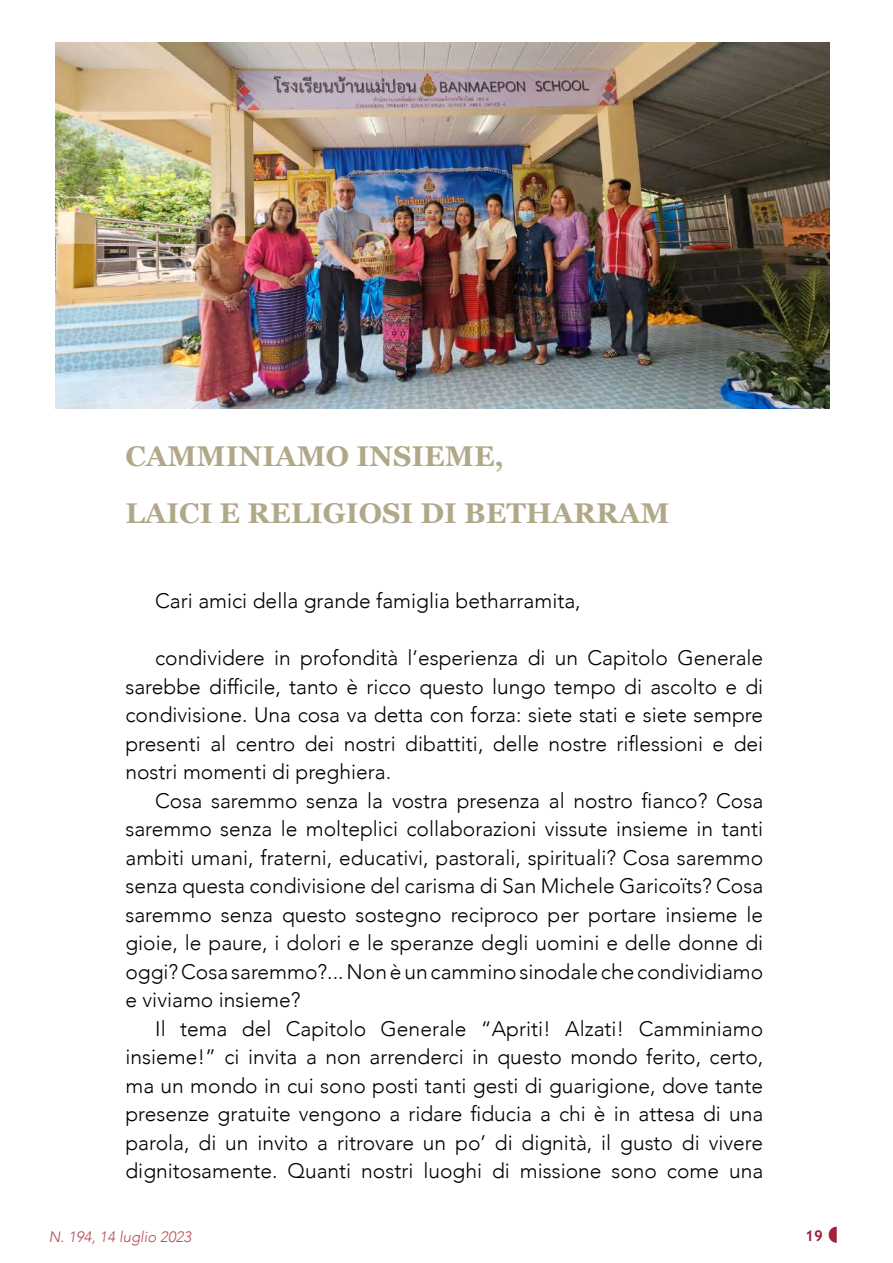
<style>
.page{position:relative;width:893px;height:1263px;background:#fff}
.page>*{position:absolute;margin:0;border:0;box-sizing:border-box;transform-origin:0 0}
.t1{font:700 28.5px/57px "Georgia";color:#b0a888}
.t2{font:300 21px/28.5px "Avenir";color:#000;text-align:justify}
.t3{font:italic 300 15px "Avenir";color:#b14e52}
.t4{font:700 15px "Trebuchet MS";color:#a2203a}
</style>
<div class="page">
<img style="left:55px;top:43px;width:774px;height:366px">
<h1 class="t1" style="left:125px;top:426px;width:546px">CAMMINIAMO INSIEME,<br>LAICI E RELIGIOSI DI BETHARRAM</h1>
<p class="t2" style="left:155px;top:587px;width:427px">Cari amici della grande famiglia betharramita,</p>
<p class="t2" style="left:125px;top:644px;width:639px;text-indent:30px">condividere in profondità l’esperienza di un Capitolo Generale sarebbe difficile, tanto è ricco questo lungo tempo di ascolto e di condivisione. Una cosa va detta con forza: siete stati e siete sempre presenti al centro dei nostri dibattiti, delle nostre riflessioni e dei nostri momenti di preghiera.</p>
<p class="t2" style="left:125px;top:786px;width:639px;text-indent:30px">Cosa saremmo senza la vostra presenza al nostro fianco? Cosa saremmo senza le molteplici collaborazioni vissute insieme in tanti ambiti umani, fraterni, educativi, pastorali, spirituali? Cosa saremmo senza questa condivisione del carisma di San Michele Garicoïts? Cosa saremmo senza questo sostegno reciproco per portare insieme le gioie, le paure, i dolori e le speranze degli uomini e delle donne di oggi? Cosa saremmo?... Non è un cammino sinodale che condividiamo e viviamo insieme?</p>
<p class="t2" style="left:125px;top:1014px;width:639px;text-indent:30px">Il tema del Capitolo Generale “Apriti! Alzati! Camminiamo insieme!” ci invita a non arrenderci in questo mondo ferito, certo, ma un mondo in cui sono posti tanti gesti di guarigione, dove tante presenze gratuite vengono a ridare fiducia a chi è in attesa di una parola, di un invito a ritrovare un po’ di dignità, il gusto di vivere dignitosamente. Quanti nostri luoghi di missione sono come una</p>
<p class="t3" style="left:49px;top:1228px;width:144px">N. 194, 14 luglio 2023</p>
<p class="t4" style="left:805px;top:1226px;width:19px">19</p>
</div>
